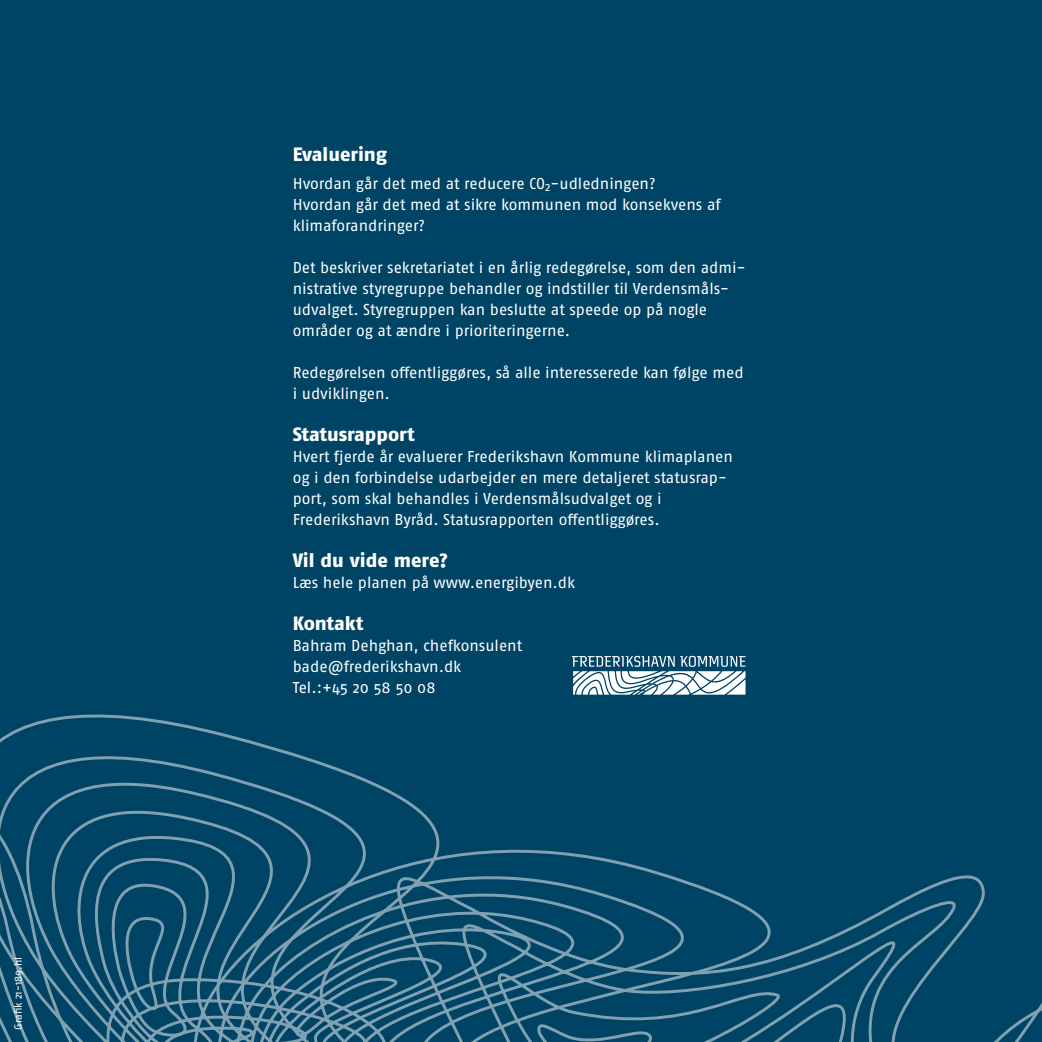
<style>
.page{position:relative;width:1042px;height:1042px;background:#004465}
.page>*{position:absolute;margin:0;border:0;box-sizing:border-box;transform-origin:0 0}
.Mellemrubrik{font:800 19.25px "Fago Pro";letter-spacing:-.005em;color:#fff}
.Brødtekst{font:800 19.25px "Fago Pro";letter-spacing:-.005em;color:#fff}
.Brødtekst-2{font:15.75px/21px "Fago Pro";letter-spacing:-.005em;color:#fff}
.Tabeltekst{font:10.5px "Fago Pro";color:#fff}
</style>
<div class="page">
<svg style="left:0;top:714px;width:1042px;height:328px"></svg>
<svg style="left:572px;top:656px;width:173px;height:38px"></svg>
<p class="Tabeltekst" style="left:12px;top:1029px;width:74px;rotate:-90deg">Grafik 21-189.hl</p>
<p class="Mellemrubrik" style="left:293px;top:143px;width:96px">Evaluering</p>
<p class="Brødtekst-2" style="left:293px;top:173px;width:364px">Hvordan går det med at reducere CO<sub>2</sub>-udledningen?</p>
<p class="Brødtekst-2" style="left:293px;top:194px;width:429px">Hvordan går det med at sikre kommunen mod konsekvens af klimaforandringer?</p>
<p class="Brødtekst-2" style="left:293px;top:257px;width:454px">Det beskriver sekretariatet i en årlig redegørelse, som den admi&shy;nistrative styregruppe behandler og indstiller til Verdensmåls&shy;udvalget. Styregruppen kan beslutte at speede op på nogle områder og at ændre i prioriteringerne.</p>
<p class="Brødtekst-2" style="left:293px;top:362px;width:452px">Redegørelsen offentliggøres, så alle interesserede kan følge med i udviklingen.</p>
<p class="Mellemrubrik" style="left:293px;top:423px;width:123px">Statusrapport</p>
<p class="Brødtekst-2" style="left:293px;top:446px;width:442px">Hvert fjerde år evaluerer Frederikshavn Kommune klimaplanen og i den forbindelse udarbejder en mere detaljeret statusrap&shy;port, som skal behandles i Verdensmålsudvalget og i</p>
<p class="Brødtekst-2" style="left:293px;top:509px;width:368px">Frederikshavn Byråd. Statusrapporten offentliggøres.</p>
<p class="Mellemrubrik" style="left:293px;top:549px;width:157px">Vil du vide mere?</p>
<p class="Brødtekst-2" style="left:293px;top:572px;width:284px">Læs hele planen på www.energibyen.dk</p>
<p class="Brødtekst" style="left:293px;top:612px;width:72px">Kontakt</p>
<p class="Brødtekst-2" style="left:293px;top:635px;width:231px">Bahram Dehghan, chefkonsulent</p>
<p class="Brødtekst-2" style="left:293px;top:656px;width:170px">bade@frederikshavn.dk</p>
<p class="Brødtekst-2" style="left:293px;top:677px;width:144px">Tel.:+45 20 58 50 08</p>
</div>
